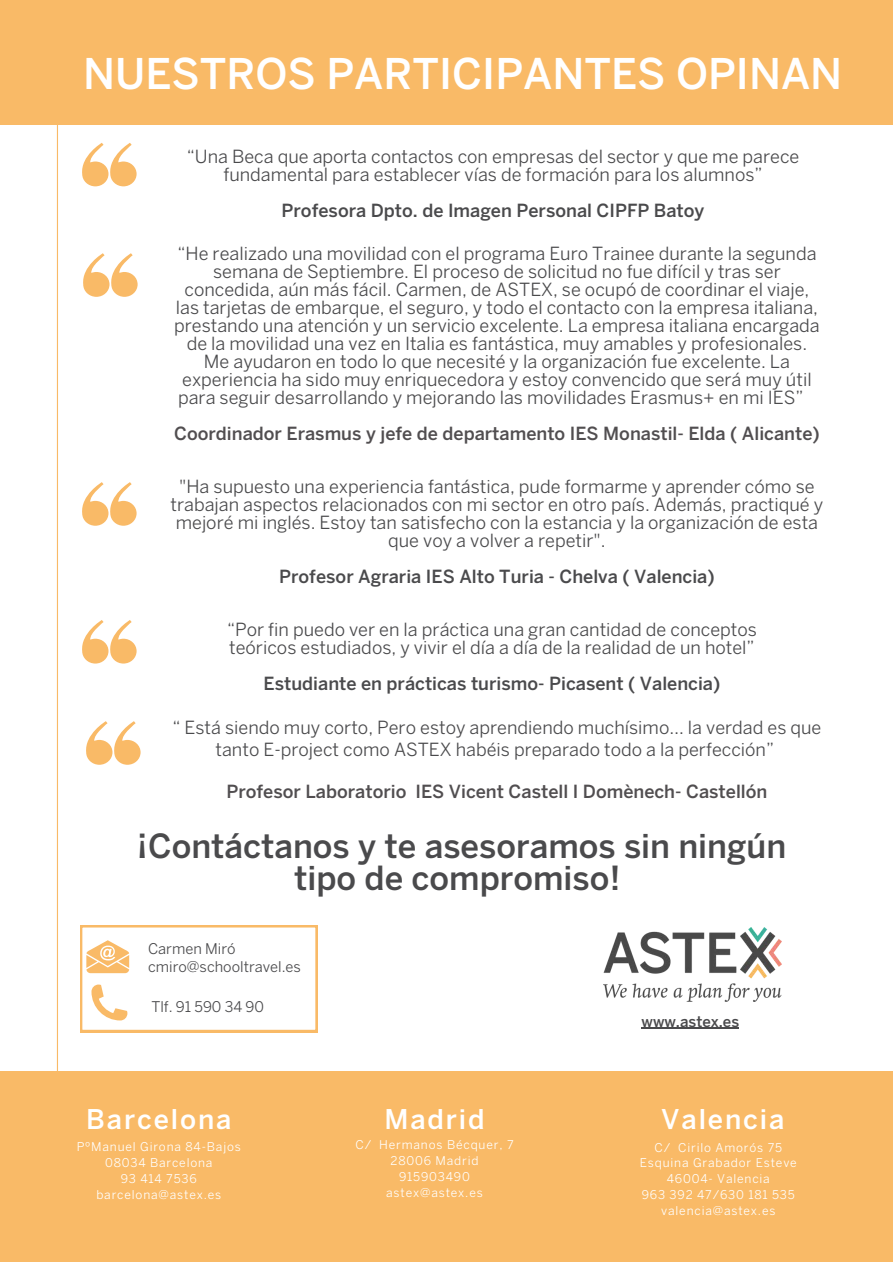
<style>
.page{position:relative;width:893px;height:1264px;background:#fff}
.page>*{position:absolute;margin:0;border:0;box-sizing:border-box;transform-origin:0 0}
.t1{font:500 42px "Benton Sans";color:#fff}
.t2{font:500 33px/31.5px "Benton Sans";color:#4a4a4c;text-align:center}
.t3{font:500 27px "Benton Sans";letter-spacing:.07em;color:#fff}
.t4{font:18px/18px "Benton Sans";color:#4a4a4c;text-align:center}
.t5{font:500 18px "Benton Sans";color:#4a4a4c}
.t6{font:500 18px "Benton Sans";color:#514e50}
.t7{font:500 15px "Benton Sans";color:#4a4a4c}
.t8{font:14.55px/18px "Benton Sans";color:#4a4a4c}
.t9{font:12px/16px "Benton Sans";letter-spacing:.07em;color:#fff;text-align:center}
</style>
<div class="page">
<div style="left:0;top:0;width:892px;height:124px;background:#f9ba67"></div>
<svg style="left:82px;top:143px;width:55px;height:43px"></svg>
<div style="left:0;top:1071px;width:892px;height:190px;background:#f9ba67"></div>
<svg style="left:80px;top:925px;width:237px;height:107px"></svg>
<svg style="left:83px;top:253px;width:55px;height:44px"></svg>
<svg style="left:82px;top:482px;width:55px;height:43px"></svg>
<svg style="left:82px;top:620px;width:55px;height:43px"></svg>
<img style="left:603px;top:927px;width:178px;height:75px">
<hr style="left:641px;top:1027px;width:98px;height:1px;background:#4a4a4c">
<hr style="left:57px;top:45px;width:1px;height:1026px;background:#f9ba67">
<svg style="left:86px;top:721px;width:54px;height:43px"></svg>
<h1 class="t1" style="left:83px;top:49px;width:760px">NUESTROS PARTICIPANTES OPINAN</h1>
<p class="t4" style="left:187px;top:148px;width:614px">“Una Beca que aporta contactos con empresas del sector y que me parece fundamental para establecer vías de formación para los alumnos”</p>
<p class="t5" style="left:281px;top:200px;width:424px">Profesora Dpto. de Imagen Personal CIPFP Batoy</p>
<p class="t4" style="left:177px;top:245px;width:640px">“He realizado una movilidad con el programa Euro Trainee durante la segunda</p>
<p class="t4" style="left:213px;top:263px;width:569px">semana de Septiembre. El proceso de solicitud no fue difícil y tras ser</p>
<p class="t4" style="left:184px;top:281px;width:626px">concedida, aún más fácil. Carmen, de ASTEX, se ocupó de coordinar el viaje,</p>
<p class="t4" style="left:176px;top:299px;width:643px">las tarjetas de embarque, el seguro, y todo el contacto con la empresa italiana,</p>
<p class="t4" style="left:174px;top:317px;width:647px">prestando una atención y un servicio excelente. La empresa italiana encargada</p>
<p class="t4" style="left:187px;top:335px;width:622px">de la movilidad una vez en Italia es fantástica, muy amables y profesionales.</p>
<p class="t4" style="left:204px;top:353px;width:587px">Me ayudaron en todo lo que necesité y la organización fue excelente. La</p>
<p class="t4" style="left:182px;top:371px;width:631px">experiencia ha sido muy enriquecedora y estoy convencido que será muy útil</p>
<p class="t4" style="left:178px;top:389px;width:627px">para seguir desarrollando y mejorando las movilidades Erasmus+ en mi IES”</p>
<p class="t6" style="left:174px;top:423px;width:647px">Coordinador Erasmus y jefe de departamento IES Monastil- Elda ( Alicante)</p>
<p class="t4" style="left:170px;top:478px;width:654px">"Ha supuesto una experiencia fantástica, pude formarme y aprender cómo se trabajan aspectos relacionados con mi sector en otro país. Además, practiqué y mejoré mi inglés. Estoy tan satisfecho con la estancia y la organización de esta que voy a volver a repetir".</p>
<p class="t5" style="left:279px;top:566px;width:437px">Profesor Agraria IES Alto Turia - Chelva ( Valencia)</p>
<p class="t4" style="left:227px;top:621px;width:531px;text-align:left">“Por fin puedo ver en la práctica una gran cantidad de conceptos teóricos estudiados, y vivir el día a día de la realidad de un hotel”</p>
<p class="t5" style="left:263px;top:673px;width:458px">Estudiante en prácticas turismo- Picasent ( Valencia)</p>
<p class="t4" style="left:172px;top:717px;width:650px;line-height:21.3px">“ Está siendo muy corto, Pero estoy aprendiendo muchísimo… la verdad es que tanto E-project como ASTEX habéis preparado todo a la perfección”</p>
<p class="t6" style="left:226px;top:781px;width:542px">Profesor Laboratorio IES Vicent Castell I Domènech- Castellón</p>
<h2 class="t2" style="left:137px;top:831px;width:651px">¡Contáctanos y te asesoramos sin ningún tipo de compromiso!</h2>
<p class="t8" style="left:148px;top:939px;width:154px">Carmen Miró cmiro@schooltravel.es</p>
<p class="t8" style="left:151px;top:998px;width:114px">Tlf. 91 590 34 90</p>
<h3 class="t3" style="left:86px;top:1103px;width:147px">Barcelona</h3>
<p class="t9" style="left:77px;top:1138px;width:166px">PºManuel Girona 84-Bajos<br>08034 Barcelona<br>93 414 7536 barcelona@astex.es</p>
<h3 class="t3" style="left:384px;top:1103px;width:102px">Madrid</h3>
<p class="t9" style="left:355px;top:1136px;width:160px">C/ Hermanos Bécquer, 7<br>28006 Madrid<br>915903490 astex@astex.es</p>
<p class="t7" style="left:641px;top:1012px;width:99px">www.astex.es</p>
<h3 class="t3" style="left:661px;top:1103px;width:125px">Valencia</h3>
<p class="t9" style="left:639px;top:1139px;width:158px">C/ Cirilo Amorós 75<br>Esquina Grabador Esteve<br>46004- Valencia<br>963 392 47/630 181 535 valencia@astex.es</p>
</div>
